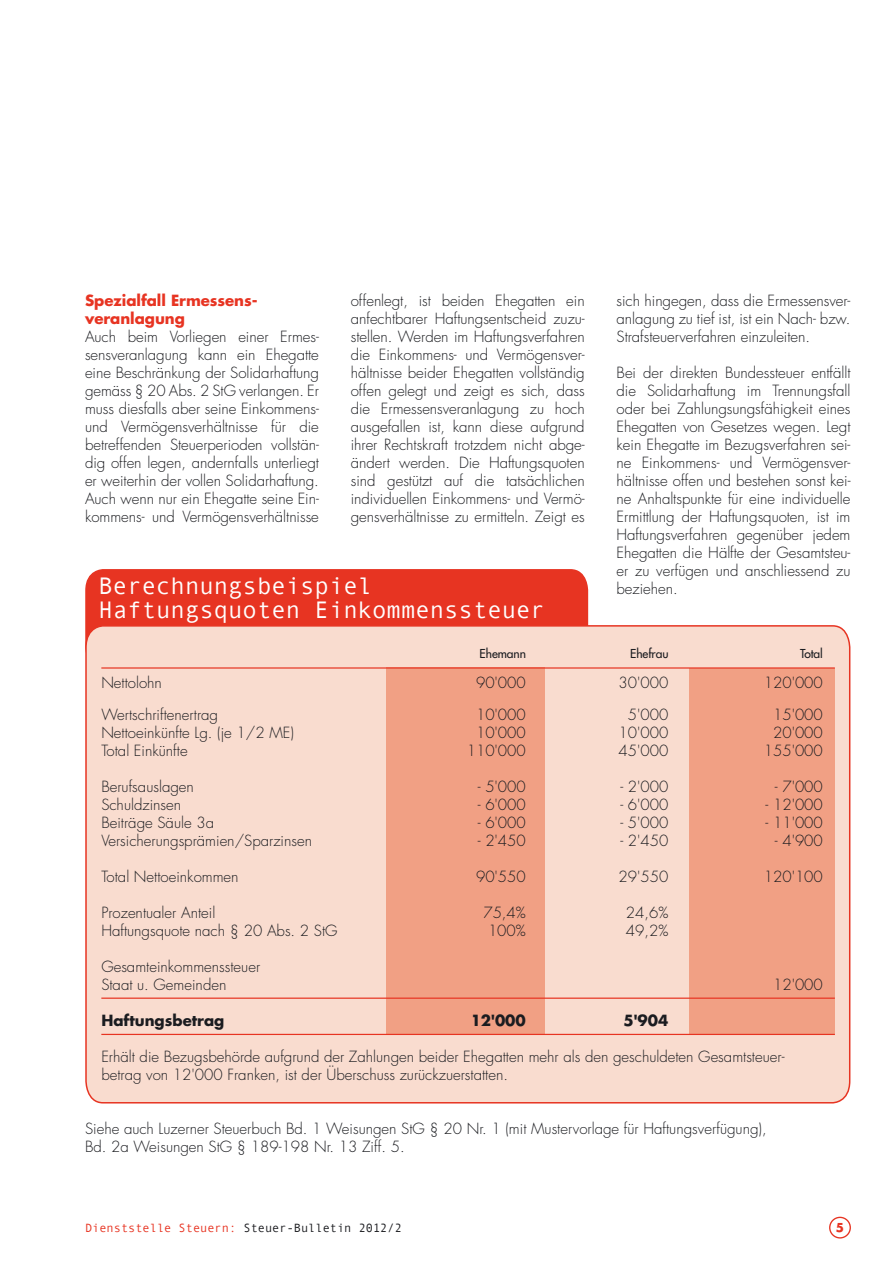
<style>
.page{position:relative;width:893px;height:1263px;background:#fff}
.page>*{position:absolute;margin:0;border:0;box-sizing:border-box;transform-origin:0 0}
.t1{font:24px "Andale Mono";color:#fff}
.t2{font:300 15px/18px "Futura";color:#1b1c20;text-align:justify}
.t3{font:700 15px/18px "Futura";letter-spacing:-.005em;color:#e73422}
.t4{font:700 15px "Futura";color:#1b1c20}
.t5{font:12px "Andale Mono";color:#1b1c20}
.t6{font:12px "Futura";letter-spacing:-.005em;color:#1b1c20}
.t7{font:700 12px "Futura";color:#e73422}
.s1{color:#e73422}
</style>
<div class="page">
<div style="left:829px;top:1217px;width:22px;height:21px;border:1px solid #e73422;border-radius:50%"></div>
<div style="left:85px;top:569px;width:504px;height:55px;background:#e73422"></div>
<div style="left:85px;top:624px;width:766px;height:480px;background:#f9dccf"></div>
<div style="left:387px;top:669px;width:158px;height:364px;background:#f1a084"></div>
<div style="left:689px;top:669px;width:146px;height:365px;background:#f1a084"></div>
<hr style="left:101px;top:667px;width:734px;height:2px;background:#e73422">
<hr style="left:101px;top:997px;width:734px;height:2px;background:#e73422">
<hr style="left:101px;top:1034px;width:734px;height:1px;background:#e73422">
<p class="t3" style="left:85px;top:291px;width:174px">Spezialfall Ermessens&shy;veranlagung</p>
<p class="t2" style="left:85px;top:328px;width:235px">Auch beim Vorliegen einer Ermes&shy;sensveranlagung kann ein Ehegatte eine Beschränkung der Solidarhaftung gemäss § 20 Abs. 2 StG verlangen. Er muss diesfalls aber seine Einkommens&shy;und Vermögensverhältnisse für die betreffenden Steuerperioden vollstän&shy;dig offen legen, andernfalls unterliegt er weiterhin der vollen Solidarhaftung.<br>Auch wenn nur ein Ehegatte seine Ein&shy;kommens- und Vermögensverhältnisse</p>
<p class="t2" style="left:351px;top:292px;width:235px">offenlegt, ist beiden Ehegatten ein anfechtbarer Haftungsentscheid zuzu&shy;stellen. Werden im Haftungsverfahren die Einkommens- und Vermögensver&shy;hältnisse beider Ehegatten vollständig offen gelegt und zeigt es sich, dass die Ermessensveranlagung zu hoch ausgefallen ist, kann diese aufgrund ihrer Rechtskraft trotzdem nicht abge&shy;ändert werden. Die Haftungsquoten sind gestützt auf die tatsächlichen individuellen Einkommens- und Vermö&shy;gensverhältnisse zu ermitteln. Zeigt es</p>
<p class="t2" style="left:617px;top:292px;width:235px">sich hingegen, dass die Ermessensver&shy;anlagung zu tief ist, ist ein Nach- bzw.<br>Strafsteuerverfahren einzuleiten.</p>
<p class="t2" style="left:617px;top:364px;width:235px">Bei der direkten Bundessteuer entfällt die Solidarhaftung im Trennungsfall oder bei Zahlungsungsfähigkeit eines Ehegatten von Gesetzes wegen. Legt kein Ehegatte im Bezugsverfahren sei&shy;ne Einkommens- und Vermögensver&shy;hältnisse offen und bestehen sonst kei&shy;ne Anhaltspunkte für eine individuelle Ermittlung der Haftungsquoten, ist im Haftungsverfahren gegenüber jedem Ehegatten die Hälfte der Gesamtsteu&shy;er zu verfügen und anschliessend zu</p>
<h1 class="t1" style="left:99px;top:570px;width:275px">Berechnungsbeispiel</h1>
<p class="t2" style="left:617px;top:580px;width:63px">beziehen.</p>
<h1 class="t1" style="left:99px;top:594px;width:448px">Haftungsquoten Einkommenssteuer</h1>
<p class="t6" style="left:480px;top:646px;width:48px">Ehemann</p>
<p class="t6" style="left:630px;top:646px;width:40px">Ehefrau</p>
<p class="t6" style="left:800px;top:646px;width:24px">Total</p>
<p class="t2" style="left:101px;top:674px;width:62px">Nettolohn</p>
<p class="t2" style="left:476px;top:674px;width:51px">90'000</p>
<p class="t2" style="left:619px;top:674px;width:51px">30'000</p>
<p class="t2" style="left:764px;top:674px;width:61px">120'000</p>
<p class="t2" style="left:101px;top:706px;width:118px">Wertschriftenertrag</p>
<p class="t2" style="left:476px;top:706px;width:51px">10'000</p>
<p class="t2" style="left:628px;top:706px;width:42px">5'000</p>
<p class="t2" style="left:773px;top:706px;width:51px">15'000</p>
<p class="t2" style="left:101px;top:724px;width:194px">Nettoeinkünfte Lg. (je 1/2 ME)</p>
<p class="t2" style="left:476px;top:724px;width:51px">10'000</p>
<p class="t2" style="left:619px;top:724px;width:51px">10'000</p>
<p class="t2" style="left:773px;top:724px;width:51px">20'000</p>
<p class="t2" style="left:101px;top:742px;width:88px">Total Einkünfte</p>
<p class="t2" style="left:467px;top:742px;width:61px">110'000</p>
<p class="t2" style="left:619px;top:742px;width:51px">45'000</p>
<p class="t2" style="left:764px;top:742px;width:61px">155'000</p>
<p class="t2" style="left:101px;top:778px;width:94px">Berufsauslagen</p>
<p class="t2" style="left:478px;top:778px;width:50px">- 5'000</p>
<p class="t2" style="left:620px;top:778px;width:50px">- 2'000</p>
<p class="t2" style="left:775px;top:778px;width:50px">- 7'000</p>
<p class="t2" style="left:101px;top:796px;width:81px">Schuldzinsen</p>
<p class="t2" style="left:478px;top:796px;width:50px">- 6'000</p>
<p class="t2" style="left:620px;top:796px;width:50px">- 6'000</p>
<p class="t2" style="left:766px;top:796px;width:59px">- 12'000</p>
<p class="t2" style="left:101px;top:814px;width:114px">Beiträge Säule 3a</p>
<p class="t2" style="left:478px;top:814px;width:50px">- 6'000</p>
<p class="t2" style="left:620px;top:814px;width:50px">- 5'000</p>
<p class="t2" style="left:766px;top:814px;width:59px">- 11'000</p>
<p class="t2" style="left:101px;top:832px;width:212px">Versicherungsprämien/Sparzinsen</p>
<p class="t2" style="left:478px;top:832px;width:50px">- 2'450</p>
<p class="t2" style="left:620px;top:832px;width:50px">- 2'450</p>
<p class="t2" style="left:775px;top:832px;width:50px">- 4'900</p>
<p class="t2" style="left:101px;top:868px;width:139px">Total Nettoeinkommen</p>
<p class="t2" style="left:476px;top:868px;width:51px">90'550</p>
<p class="t2" style="left:619px;top:868px;width:51px">29'550</p>
<p class="t2" style="left:764px;top:868px;width:61px">120'100</p>
<p class="t2" style="left:101px;top:904px;width:115px">Prozentualer Anteil</p>
<p class="t2" style="left:483px;top:904px;width:44px">75,4%</p>
<p class="t2" style="left:626px;top:904px;width:44px">24,6%</p>
<p class="t2" style="left:101px;top:922px;width:238px">Haftungsquote nach § 20 Abs. 2 StG</p>
<p class="t2" style="left:488px;top:922px;width:39px">100%</p>
<p class="t2" style="left:626px;top:922px;width:44px">49,2%</p>
<p class="t2" style="left:101px;top:958px;width:160px">Gesamteinkommenssteuer<br>Staat u. Gemeinden</p>
<p class="t2" style="left:773px;top:976px;width:51px">12'000</p>
<p class="t4" style="left:101px;top:1010px;width:125px">Haftungsbetrag</p>
<p class="t4" style="left:471px;top:1010px;width:57px">12'000</p>
<p class="t4" style="left:623px;top:1010px;width:46px">5'904</p>
<p class="t2" style="left:101px;top:1048px;width:685px">Erhält die Bezugsbehörde aufgrund der Zahlungen beider Ehegatten mehr als den geschuldeten Gesamtsteuer&shy;betrag von 12'000 Franken, ist der Überschuss zurückzuerstatten.</p>
<p class="t2" style="left:85px;top:1120px;width:683px">Siehe auch Luzerner Steuerbuch Bd. 1 Weisungen StG § 20 Nr. 1 (mit Mustervorlage für Haftungsverfügung),<br>Bd. 2a Weisungen StG § 189-198 Nr. 13 Ziff. 5.</p>
<p class="t5" style="left:85px;top:1220px;width:318px"><span class="s1">Dienststelle Steuern:</span> Steuer-Bulletin 2012/2</p>
<p class="t7" style="left:836px;top:1219px;width:10px">5</p>
</div>
